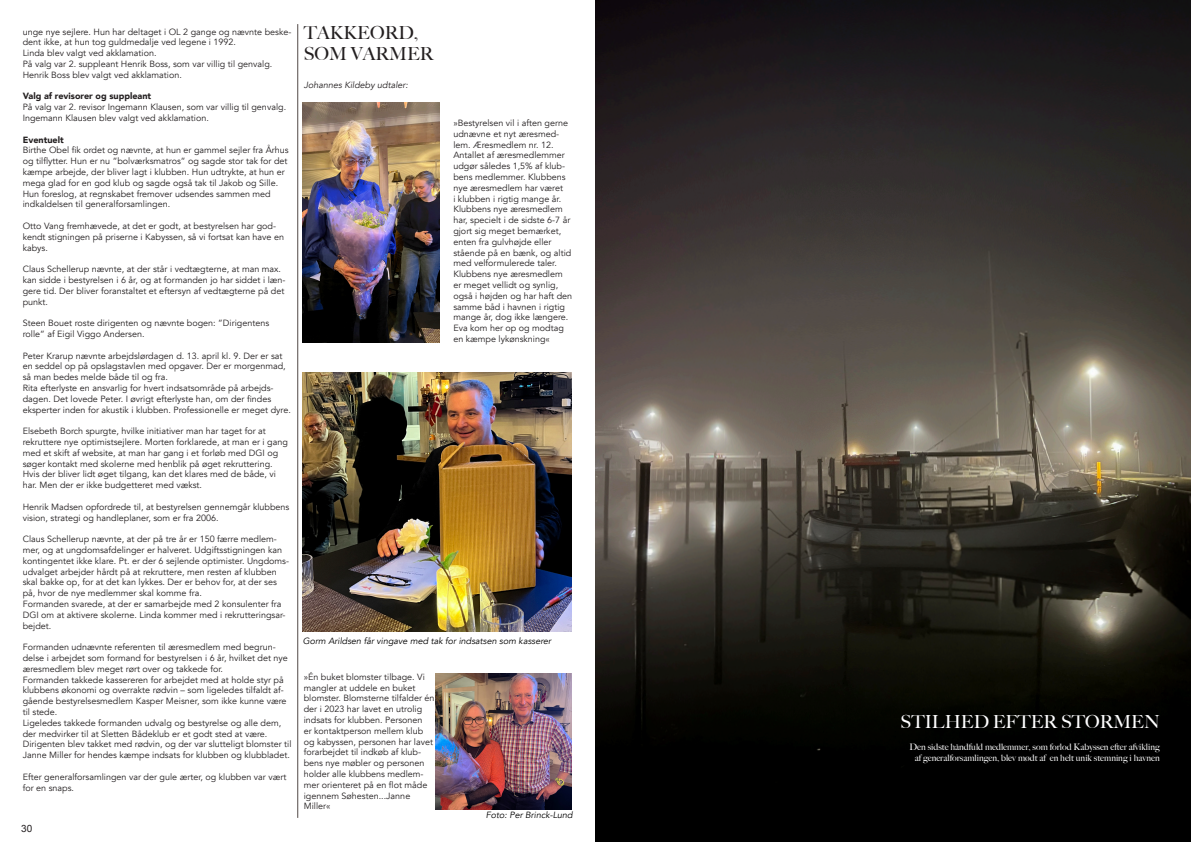
<style>
.page{position:relative;width:1191px;height:842px;background:#fff}
.page>*{position:absolute;margin:0;border:0;box-sizing:border-box;transform-origin:0 0}
.t1{font:500 18px "Big Caslon";color:#fff}
.t2{font:500 18px "Big Caslon";color:#231f20}
.t3{font:10px "Arial";color:#231f20}
.t4{font:9px/10.8px "Avenir";color:#231f20}
.t5{font:500 9px "Big Caslon";color:#fff}
.t6{font:italic 9px "Avenir";color:#000}
.t7{font:900 9px "Avenir";color:#231f20}
.t8{font:italic 9px "Avenir";color:#231f20}
</style>
<div class="page">
<img style="left:303px;top:103px;width:136px;height:239px">
<img style="left:435px;top:674px;width:137px;height:135px">
<img style="left:303px;top:372px;width:268px;height:260px">
<img style="left:595px;top:0;width:596px;height:842px">
<hr style="left:297px;top:24px;width:1px;height:794px;background:#524a47">
<p class="t4" style="left:23px;top:26px;width:270px">unge nye sejlere. Hun har deltaget i OL 2 gange og nævnte beske&shy;dent ikke, at hun tog guldmedalje ved legene i 1992.</p>
<p class="t4" style="left:23px;top:48px;width:135px">Linda blev valgt ved akklamation.</p>
<p class="t4" style="left:23px;top:59px;width:251px">På valg var 2. suppleant Henrik Boss, som var villig til genvalg.</p>
<p class="t4" style="left:23px;top:69px;width:161px">Henrik Boss blev valgt ved akklamation.</p>
<p class="t7" style="left:23px;top:88px;width:130px">Valg af revisorer og suppleant</p>
<p class="t4" style="left:23px;top:102px;width:265px">På valg var 2. revisor Ingemann Klausen, som var villig til genvalg.</p>
<p class="t4" style="left:23px;top:113px;width:188px">Ingemann Klausen blev valgt ved akklamation.</p>
<p class="t7" style="left:23px;top:132px;width:43px">Eventuelt</p>
<p class="t4" style="left:23px;top:145px;width:267px">Birthe Obel fik ordet og nævnte, at hun er gammel sejler fra Århus og tilflytter. Hun er nu ”bolværksmatros” og sagde stor tak for det kæmpe arbejde, der bliver lagt i klubben. Hun udtrykte, at hun er mega glad for en god klub og sagde også tak til Jakob og Sille.<br>Hun foreslog, at regnskabet fremover udsendes sammen med indkaldelsen til generalforsamlingen.</p>
<p class="t4" style="left:23px;top:221px;width:263px">Otto Vang fremhævede, at det er godt, at bestyrelsen har god&shy;kendt stigningen på priserne i Kabyssen, så vi fortsat kan have en kabys.</p>
<p class="t4" style="left:23px;top:264px;width:264px">Claus Schellerup nævnte, at der står i vedtægterne, at man max. kan sidde i bestyrelsen i 6 år, og at formanden jo har siddet i læn&shy;gere tid. Der bliver foranstaltet et eftersyn af vedtægterne på det punkt.</p>
<p class="t4" style="left:23px;top:318px;width:248px">Steen Bouet roste dirigenten og nævnte bogen: ”Dirigentens rolle” af Eigil Viggo Andersen.</p>
<p class="t4" style="left:23px;top:350px;width:265px">Peter Krarup nævnte arbejdslørdagen d. 13. april kl. 9. Der er sat en seddel op på opslagstavlen med opgaver. Der er morgenmad, så man bedes melde både til og fra.</p>
<p class="t4" style="left:23px;top:383px;width:270px">Rita efterlyste en ansvarlig for hvert indsatsområde på arbejds&shy;dagen. Det lovede Peter. I øvrigt efterlyste han, om der findes eksperter inden for akustik i klubben. Professionelle er meget dyre.</p>
<p class="t4" style="left:23px;top:426px;width:267px">Elsebeth Borch spurgte, hvilke initiativer man har taget for at rekruttere nye optimistsejlere. Morten forklarede, at man er i gang med et skift af website, at man har gang i et forløb med DGI og søger kontakt med skolerne med henblik på øget rekruttering.<br>Hvis der bliver lidt øget tilgang, kan det klares med de både, vi har. Men der er ikke budgetteret med vækst.</p>
<p class="t4" style="left:23px;top:501px;width:268px">Henrik Madsen opfordrede til, at bestyrelsen gennemgår klubbens vision, strategi og handleplaner, som er fra 2006.</p>
<p class="t4" style="left:23px;top:534px;width:268px">Claus Schellerup nævnte, at der på tre år er 150 færre medlem&shy;mer, og at ungdomsafdelinger er halveret. Udgiftsstigningen kan kontingentet ikke klare. Pt. er der 6 sejlende optimister. Ungdoms&shy;udvalget arbejder hårdt på at rekruttere, men resten af klubben skal bakke op, for at det kan lykkes. Der er behov for, at der ses på, hvor de nye medlemmer skal komme fra.</p>
<p class="t4" style="left:23px;top:599px;width:264px">Formanden svarede, at der er samarbejde med 2 konsulenter fra<br>DGI om at aktivere skolerne. Linda kommer med i rekrutteringsar&shy;bejdet.</p>
<p class="t4" style="left:23px;top:642px;width:267px">Formanden udnævnte referenten til æresmedlem med begrun&shy;delse i arbejdet som formand for bestyrelsen i 6 år, hvilket det nye æresmedlem blev meget rørt over og takkede for.</p>
<p class="t4" style="left:23px;top:674px;width:265px">Formanden takkede kassereren for arbejdet med at holde styr på klubbens økonomi og overrakte rødvin – som ligeledes tilfaldt af&shy;gående bestyrelsesmedlem Kasper Meisner, som ikke kunne være til stede.</p>
<p class="t4" style="left:23px;top:717px;width:260px">Ligeledes takkede formanden udvalg og bestyrelse og alle dem, der medvirker til at Sletten Bådeklub er et godt sted at være.</p>
<p class="t4" style="left:23px;top:739px;width:270px">Dirigenten blev takket med rødvin, og der var slutteligt blomster til<br>Janne Miller for hendes kæmpe indsats for klubben og klubbladet.</p>
<p class="t4" style="left:23px;top:771px;width:265px">Efter generalforsamlingen var der gule ærter, og klubben var vært for en snaps.</p>
<p class="t3" style="left:21px;top:822px;width:13px">30</p>
<p class="t2" style="left:304px;top:17px;width:116px">TAKKEORD,</p>
<p class="t2" style="left:304px;top:39px;width:131px">SOM VARMER</p>
<p class="t8" style="left:304px;top:80px;width:106px">Johannes Kildeby udtaler:</p>
<p class="t4" style="left:453px;top:118px;width:120px">»Bestyrelsen vil i aften gerne udnævne et nyt æresmed&shy;lem. Æresmedlem nr. 12.<br>Antallet af æresmedlemmer udgør således 1,5% af klub&shy;bens medlemmer. Klubbens nye æresmedlem har været<br>i klubben i rigtig mange år.<br>Klubbens nye æresmedlem har, specielt i de sidste 6-7 år gjort sig meget bemærket, enten fra gulvhøjde eller stående på en bænk, og altid med velformulerede taler.<br>Klubbens nye æresmedlem er meget vellidt og synlig, også i højden og har haft den samme båd i havnen i rigtig mange år, dog ikke længere.</p>
<p class="t4" style="left:453px;top:323px;width:112px">Eva kom her op og modtag en kæmpe lykønskning«</p>
<p class="t6" style="left:303px;top:635px;width:250px">Gorm Arildsen får vingave med tak for indsatsen som kasserer</p>
<p class="t4" style="left:304px;top:671px;width:132px">»Én buket blomster tilbage. Vi mangler at uddele en buket blomster. Blomsterne tilfalder én der i 2023 har lavet en utrolig indsats for klubben. Personen<br>er kontaktperson mellem klub og kabyssen, personen har lavet forarbejdet til indkøb af klub&shy;bens nye møbler og personen holder alle klubbens medlem&shy;mer orienteret på en flot måde igennem Søhesten...Janne<br>Miller«</p>
<p class="t6" style="left:486px;top:810px;width:88px">Foto: Per Brinck-Lund</p>
<p class="t1" style="left:900px;top:707px;width:261px">STILHED EFTER STORMEN</p>
<p class="t5" style="left:909px;top:739px;width:252px">Den sidste håndfuld medlemmer, som forlod Kabyssen efter afvikling</p>
<p class="t5" style="left:914px;top:750px;width:247px">af generalforsamlingen, blev mødt af en helt unik stemning i havnen</p>
</div>
